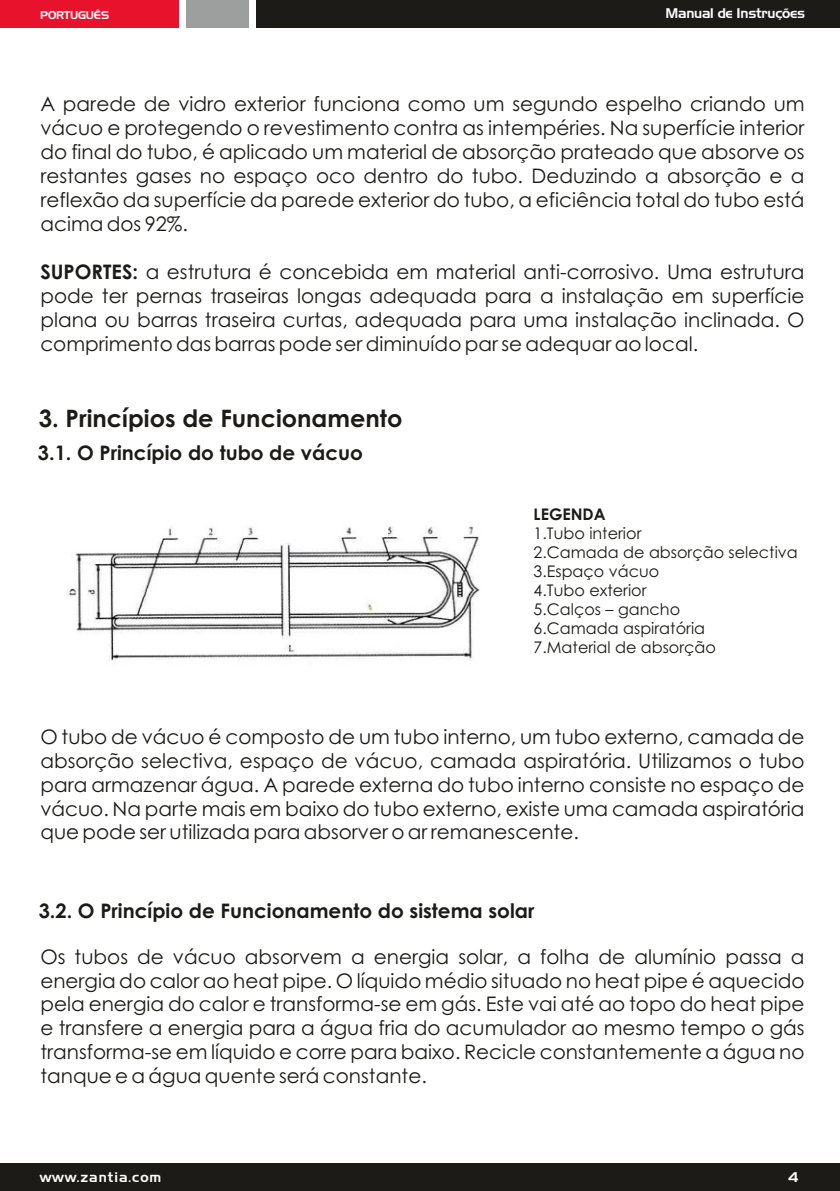
<style>
.page{position:relative;width:840px;height:1191px;background:#fff}
.page>*{position:absolute;margin:0;border:0;box-sizing:border-box;transform-origin:0 0}
.t1{font:700 24px "Century Gothic";color:#1c1b17}
.t2{font:20px/23.8px "Century Gothic";color:#1c1b17;text-align:justify}
.t3{font:700 20px "Century Gothic";color:#1c1b17}
.t4{font:16px "Century Gothic";color:#1c1b17}
.t5{font:700 16px "Century Gothic";color:#1c1b17}
.t6{font:14.2px "Jobber";color:#fefefe}
.t7{font:14.2px "Jobber";letter-spacing:.085em;color:#fefefe}
.t8{font:11.4px "Jobber";color:#fefefe}
.s1{font-weight:700}
</style>
<div class="page">
<div style="left:0;top:0;width:179px;height:28px;background:#e9122d"></div>
<div style="left:256px;top:0;width:583px;height:28px;background:#1c1b17"></div>
<div style="left:186px;top:0;width:62px;height:28px;background:#9d9e9e"></div>
<div style="left:0;top:1163px;width:839px;height:28px;background:#1c1b17"></div>
<img style="left:68px;top:526px;width:412px;height:135px">
<p class="t8" style="left:40px;top:9px;width:70px">PORTUGUÊS</p>
<p class="t6" style="left:665px;top:5px;width:140px">Manual de Instruções</p>
<p class="t2" style="left:40px;top:94px;width:765px">A parede de vidro exterior funciona como um segundo espelho criando um vácuo e protegendo o revestimento contra as intempéries. Na superfície interior do final do tubo, é aplicado um material de absorção prateado que absorve os restantes gases no espaço oco dentro do tubo. Deduzindo a absorção e a reflexão da superfície da parede exterior do tubo, a eficiência total do tubo está acima dos 92%.</p>
<p class="t2" style="left:40px;top:262px;width:765px"><span class="s1">SUPORTES:</span> a estrutura é concebida em material anti-corrosivo. Uma estrutura pode ter pernas traseiras longas adequada para a instalação em superfície plana ou barras traseira curtas, adequada para uma instalação inclinada. O comprimento das barras pode ser diminuído par se adequar ao local.</p>
<p class="t1" style="left:39px;top:409px;width:365px">3. Princípios de Funcionamento</p>
<p class="t3" style="left:38px;top:445px;width:326px">3.1. O Princípio do tubo de vácuo</p>
<p class="t5" style="left:533px;top:508px;width:73px">LEGENDA</p>
<p class="t4" style="left:533px;top:527px;width:109px">1. Tubo interior</p>
<p class="t4" style="left:533px;top:546px;width:265px">2. Camada de absorção selectiva</p>
<p class="t4" style="left:533px;top:565px;width:127px">3. Espaço vácuo</p>
<p class="t4" style="left:533px;top:584px;width:114px">4. Tubo exterior</p>
<p class="t4" style="left:533px;top:603px;width:148px">5. Calços – gancho</p>
<p class="t4" style="left:533px;top:622px;width:173px">6. Camada aspiratória</p>
<p class="t4" style="left:533px;top:641px;width:184px">7. Material de absorção</p>
<p class="t2" style="left:40px;top:726px;width:765px">O tubo de vácuo é composto de um tubo interno, um tubo externo, camada de absorção selectiva, espaço de vácuo, camada aspiratória. Utilizamos o tubo para armazenar água. A parede externa do tubo interno consiste no espaço de vácuo. Na parte mais em baixo do tubo externo, existe uma camada aspiratória que pode ser utilizada para absorver o ar remanescente.</p>
<p class="t3" style="left:39px;top:902px;width:497px">3.2. O Princípio de Funcionamento do sistema solar</p>
<p class="t2" style="left:40px;top:946px;width:765px">Os tubos de vácuo absorvem a energia solar, a folha de alumínio passa a energia do calor ao heat pipe. O líquido médio situado no heat pipe é aquecido pela energia do calor e transforma-se em gás. Este vai até ao topo do heat pipe e transfere a energia para a água fria do acumulador ao mesmo tempo o gás transforma-se em líquido e corre para baixo. Recicle constantemente a água no tanque e a água quente será constante.</p>
<p class="t7" style="left:40px;top:1169px;width:123px">www.zantia.com</p>
<p class="t6" style="left:787px;top:1169px;width:12px">4</p>
</div>
